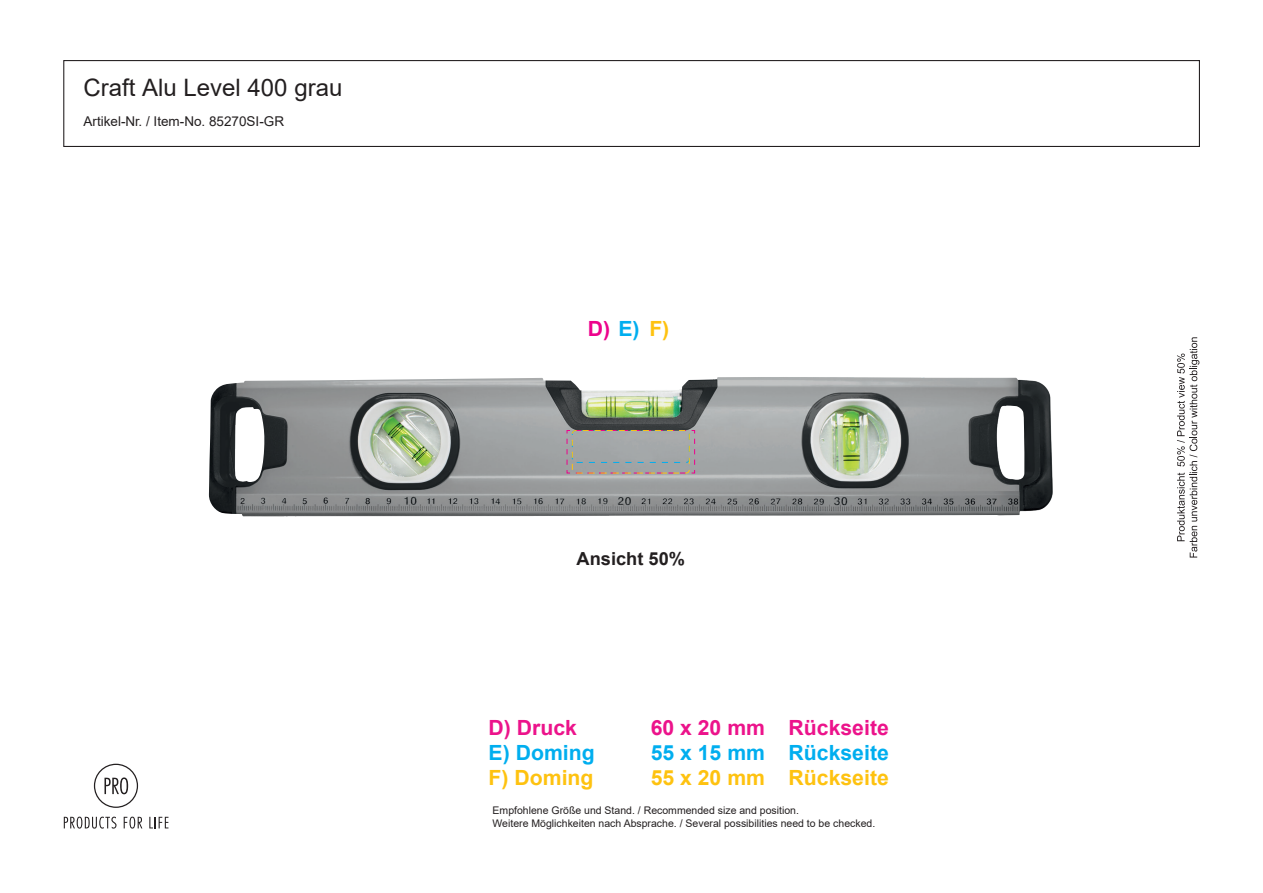
<style>
.page{position:relative;width:1263px;height:893px;background:#fff}
.page>*{position:absolute;margin:0;border:0;box-sizing:border-box;transform-origin:0 0}
.t1{font:24px "Arial";color:#231f20}
.t2{font:700 21px "Arial";color:#00aeef}
.t3{font:700 21px "Arial";color:#fec210}
.t4{font:700 21px "Arial";color:#ec138b}
.t5{font:700 21px "Arial";color:#ed028c}
.t6{font:700 18px "Arial";color:#231f20}
.t7{font:13.5px "Arial";color:#231f20}
.t8{font:10.5px/12.6px "Arial";color:#231f20}
.s1{color:#00aeef}
.s2{color:#fec210}
</style>
<div class="page">
<div style="left:63px;top:60px;width:1137px;height:87px;border:1px solid #231f20"></div>
<svg style="left:64px;top:817px;width:52px;height:12px"></svg>
<svg style="left:124px;top:817px;width:18px;height:12px"></svg>
<svg style="left:149px;top:817px;width:19px;height:11px"></svg>
<svg style="left:94px;top:764px;width:44px;height:44px"></svg>
<svg style="left:1177px;top:337px;width:22px;height:221px"></svg>
<img style="left:209px;top:377px;width:844px;height:139px">
<div style="left:566px;top:430px;width:129px;height:44px;background:#a3a6a8"></div>
<div style="left:572px;top:430px;width:118px;height:33px;border:1px dashed #00aeef;border-radius:3px"></div>
<div style="left:572px;top:430px;width:118px;height:43px;border:1px dashed #fec210;border-radius:3px"></div>
<h1 class="t1" style="left:84px;top:71px;width:260px">Craft Alu Level 400 grau</h1>
<p class="t7" style="left:84px;top:112px;width:202px">Artikel-Nr. / Item-No. 85270SI-GR</p>
<h2 class="t5" style="left:588px;top:314px;width:83px">D) <span class="s1">E)</span> <span class="s2">F)</span></h2>
<h3 class="t6" style="left:577px;top:546px;width:110px">Ansicht 50%</h3>
<h2 class="t4" style="left:489px;top:713px;width:90px">D) Druck</h2>
<h2 class="t4" style="left:651px;top:713px;width:240px">60 x 20 mm Rückseite</h2>
<h2 class="t2" style="left:489px;top:738px;width:108px">E) Doming</h2>
<h2 class="t2" style="left:651px;top:738px;width:240px">55 x 15 mm Rückseite</h2>
<h2 class="t3" style="left:489px;top:763px;width:106px">F) Doming</h2>
<h2 class="t3" style="left:651px;top:763px;width:240px">55 x 20 mm Rückseite</h2>
<p class="t8" style="left:493px;top:804px;width:384px">Empfohlene Größe und Stand. / Recommended size and position.<br>Weitere Möglichkeiten nach Absprache. / Several possibilities need to be checked.</p>
</div>
